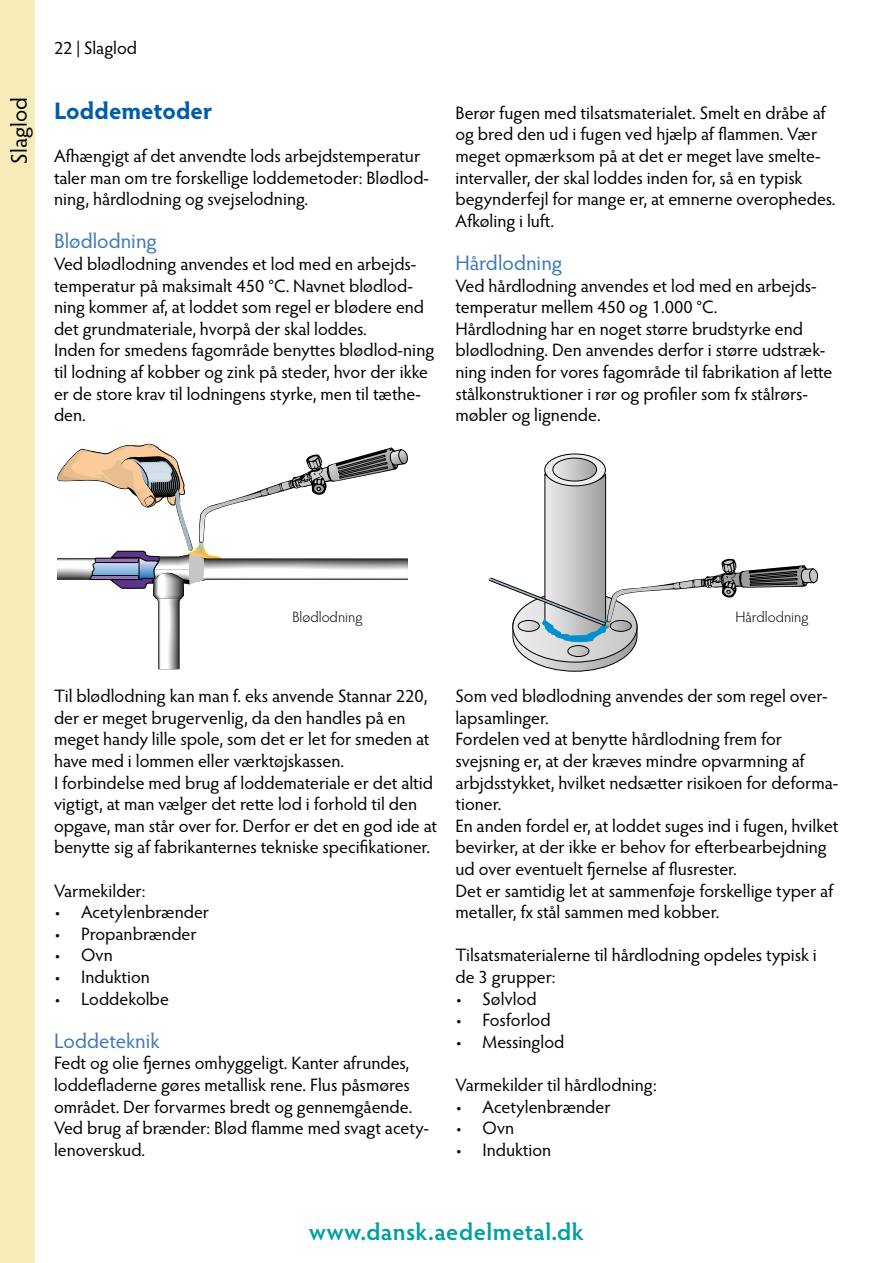
<style>
.page{position:relative;width:893px;height:1263px;background:#fff}
.page>*{position:absolute;margin:0;border:0;box-sizing:border-box;transform-origin:0 0}
.t1{font:600 24px "Hypatia Sans Pro";letter-spacing:.02em;color:#009fa0}
.t2{font:700 24px "Hypatia Sans Pro";color:#005da9}
.t3{font:22.5px "Hypatia Sans Pro";color:#000}
.t4{font:21px "Hypatia Sans Pro";color:#3c78bb}
.t5{font:18px/21.6px "Hypatia Sans Pro";color:#000}
.t6{font:300 15px "Hypatia Sans Pro";color:#000}
</style>
<div class="page">
<svg style="left:488px;top:453px;width:330px;height:219px"></svg>
<svg style="left:57px;top:443px;width:351px;height:226px"></svg>
<div style="left:0;top:0;width:35px;height:1263px;background:#f7ecb9"></div>
<p class="t3" style="left:4px;top:164px;width:68px;rotate:-90deg">Slaglod</p>
<p class="t5" style="left:54px;top:36px;width:85px">22 | Slaglod</p>
<h1 class="t2" style="left:54px;top:94px;width:160px">Loddemetoder</h1>
<p class="t5" style="left:54px;top:144px;width:377px">Afhængigt af det anvendte lods arbejdstemperatur taler man om tre forskellige loddemetoder: Blødlod&shy;ning, hårdlodning og svejselodning.</p>
<p class="t4" style="left:54px;top:227px;width:104px">Blødlodning</p>
<p class="t5" style="left:54px;top:252px;width:382px">Ved blødlodning anvendes et lod med en arbejds&shy;temperatur på maksimalt 450 °C. Navnet blødlod&shy;ning kommer af, at loddet som regel er blødere end det grundmateriale, hvorpå der skal loddes.<br>Inden for smedens fagområde benyttes blødlod-ning til lodning af kobber og zink på steder, hvor der ikke er de store krav til lodningens styrke, men til tæthe&shy;den.</p>
<p class="t5" style="left:455px;top:101px;width:382px">Berør fugen med tilsatsmaterialet. Smelt en dråbe af og bred den ud i fugen ved hjælp af flammen. Vær meget opmærksom på at det er meget lave smelte&shy;intervaller, der skal loddes inden for, så en typisk begynderfejl for mange er, at emnerne overophedes.<br>Afkøling i luft.</p>
<p class="t4" style="left:455px;top:249px;width:108px">Hårdlodning</p>
<p class="t5" style="left:455px;top:274px;width:379px">Ved hårdlodning anvendes et lod med en arbejds&shy;temperatur mellem 450 og 1.000 °C.<br>Hårdlodning har en noget større brudstyrke end blødlodning. Den anvendes derfor i større udstræk&shy;ning inden for vores fagområde til fabrikation af lette stålkonstruktioner i rør og profiler som fx stålrørs&shy;møbler og lignende.</p>
<p class="t6" style="left:292px;top:607px;width:72px">Blødlodning</p>
<p class="t6" style="left:736px;top:607px;width:74px">Hårdlodning</p>
<p class="t5" style="left:54px;top:684px;width:385px">Til blødlodning kan man f. eks anvende Stannar 220, der er meget brugervenlig, da den handles på en meget handy lille spole, som det er let for smeden at have med i lommen eller værktøjskassen.<br>I forbindelse med brug af loddemateriale er det altid vigtigt, at man vælger det rette lod i forhold til den opgave, man står over for. Derfor er det en god ide at benytte sig af fabrikanternes tekniske specifikationer.</p>
<p class="t5" style="left:54px;top:879px;width:93px">Varmekilder:</p>
<p class="t5" style="left:54px;top:900px;width:157px">• Acetylenbrænder</p>
<p class="t5" style="left:54px;top:922px;width:144px">• Propanbrænder</p>
<p class="t5" style="left:54px;top:944px;width:60px">• Ovn</p>
<p class="t5" style="left:54px;top:965px;width:97px">• Induktion</p>
<p class="t5" style="left:54px;top:987px;width:116px">• Loddekolbe</p>
<p class="t4" style="left:54px;top:1026px;width:107px">Loddeteknik</p>
<p class="t5" style="left:54px;top:1052px;width:377px">Fedt og olie fjernes omhyggeligt. Kanter afrundes, loddefladerne gøres metallisk rene. Flus påsmøres området. Der forvarmes bredt og gennemgående.<br>Ved brug af brænder: Blød flamme med svagt acety&shy;lenoverskud.</p>
<p class="t5" style="left:455px;top:684px;width:384px">Som ved blødlodning anvendes der som regel over&shy;lapsamlinger.<br>Fordelen ved at benytte hårdlodning frem for svejsning er, at der kræves mindre opvarmning af arbjdsstykket, hvilket nedsætter risikoen for deforma&shy;tioner.<br>En anden fordel er, at loddet suges ind i fugen, hvilket bevirker, at der ikke er behov for efterbearbejdning ud over eventuelt fjernelse af flusrester.<br>Det er samtidig let at sammenføje forskellige typer af metaller, fx stål sammen med kobber.</p>
<p class="t5" style="left:455px;top:944px;width:363px">Tilsatsmaterialerne til hårdlodning opdeles typisk i de 3 grupper:</p>
<p class="t5" style="left:455px;top:987px;width:83px">• Sølvlod</p>
<p class="t5" style="left:455px;top:1008px;width:97px">• Fosforlod</p>
<p class="t5" style="left:455px;top:1030px;width:110px">• Messinglod</p>
<p class="t5" style="left:455px;top:1073px;width:203px">Varmekilder til hårdlodning:</p>
<p class="t5" style="left:455px;top:1095px;width:157px">• Acetylenbrænder</p>
<p class="t5" style="left:455px;top:1116px;width:60px">• Ovn</p>
<p class="t5" style="left:455px;top:1138px;width:97px">• Induktion</p>
<h1 class="t1" style="left:309px;top:1215px;width:276px">www.dansk.aedelmetal.dk</h1>
</div>
